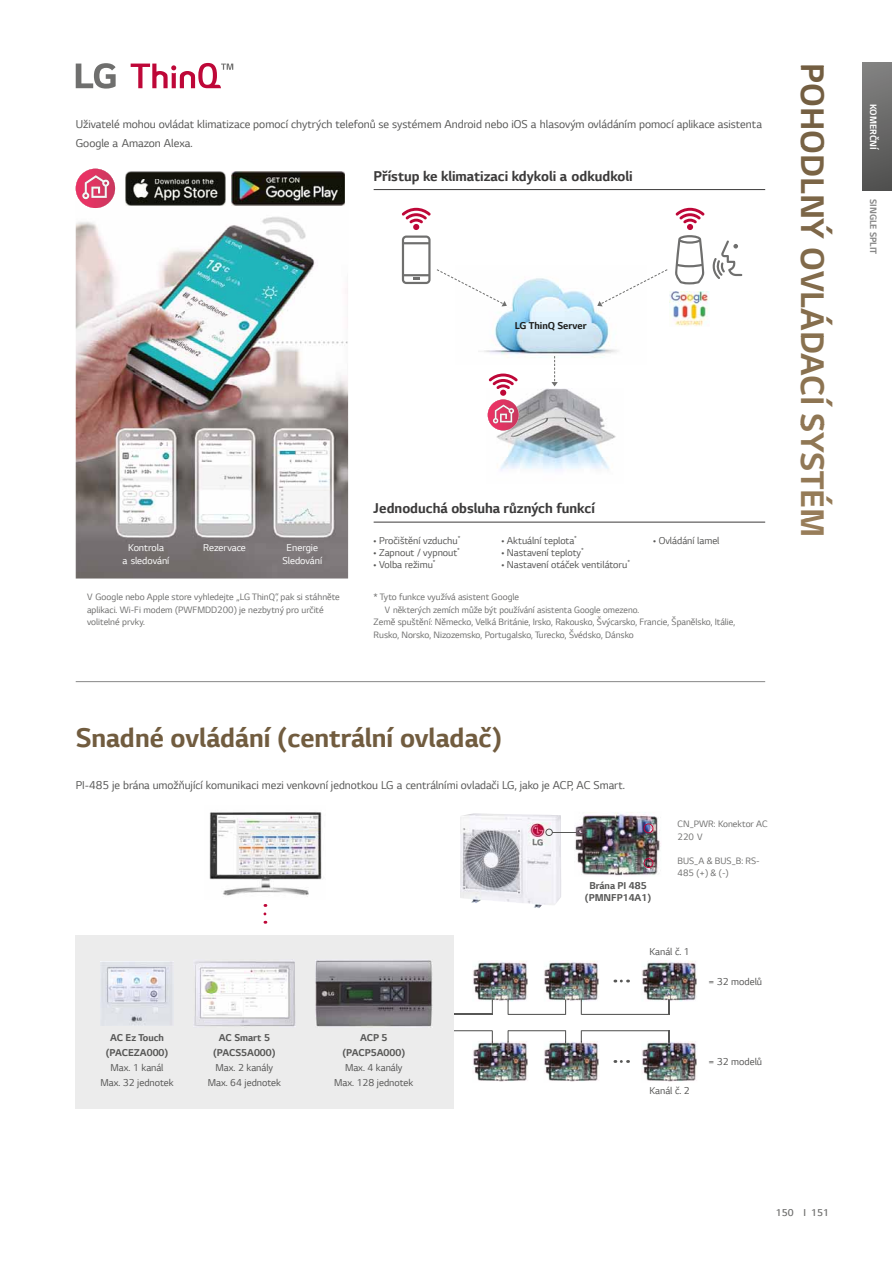
<style>
.page{position:relative;width:892px;height:1262px;background:#fff}
.page>*{position:absolute;margin:0;border:0;box-sizing:border-box;transform-origin:0 0}
.t1{font:700 34.5px "LG Smart";color:#715d40}
.t2{font:700 28.5px "LG Smart";color:#715c3f}
.t3{font:700 15px "LG Smart";color:#3c3b3b}
.t4{font:12px/19.5px "LG Smart";color:#575756}
.t5{font:10.5px/15px "LG Smart";color:#575756;text-align:center}
.t6{font:700 10.5px/15px "LG Smart";color:#575756;text-align:center}
.t7{font:10.5px/13.5px "LG Smart";color:#fff;text-align:center}
.t8{font:700 10.5px "LG Smart";color:#1d1d1b}
.t9{font:300 10.5px "LG Smart";color:#6f6f6e}
.t10{font:9.75px/12.8px "LG Smart";color:#6f6f6e}
.t11{font:700 9.75px "LG Smart";color:#878787;scale:.96 1}
.t12{font:700 9.75px "LG Smart";color:#fff;scale:.96 1}
.s1{color:#735e41}
.s2{color:#756043}
.s3{color:#776244}
.s4{color:#7a6445}
.s5{color:#7b6546}
.s6{color:#7c6647}
.s7{color:#7e6748}
.s8{color:#816a4a}
.s9{color:#826b4b}
.s10{color:#846d4c}
.s11{color:#866e4d}
.s12{color:#88704f}
.s13{color:#897150}
.s14{color:#8c7351}
.s15{color:#8d7452}
.s16{color:#8f7654}
.s17{color:#907754}
.s18{color:#917856}
.s19{color:#937956}
.s20{color:#957b57}
.s21{color:#977c59}
</style>
<div class="page">
<svg style="left:76px;top:63px;width:40px;height:26px"></svg>
<svg style="left:131px;top:63px;width:102px;height:25px"></svg>
<hr style="left:373px;top:189px;width:391px;height:1px;background:#3c3b3b">
<hr style="left:76px;top:681px;width:688px;height:1px;background:#878787">
<img style="left:76px;top:179px;width:272px;height:399px">
<svg style="left:76px;top:169px;width:39px;height:39px"></svg>
<img style="left:126px;top:172px;width:99px;height:33px">
<img style="left:231px;top:171px;width:113px;height:34px">
<hr style="left:373px;top:521px;width:391px;height:1px;background:#3c3b3b">
<img style="left:484px;top:278px;width:134px;height:80px">
<img style="left:496px;top:388px;width:120px;height:83px">
<svg style="left:488px;top:373px;width:29px;height:16px"></svg>
<div style="left:500px;top:389px;width:6px;height:7px;background:#be0738;border-radius:50%"></div>
<svg style="left:487px;top:399px;width:31px;height:31px"></svg>
<svg style="left:712px;top:240px;width:30px;height:39px"></svg>
<svg style="left:675px;top:208px;width:29px;height:76px"></svg>
<svg style="left:401px;top:208px;width:105px;height:98px"></svg>
<svg style="left:597px;top:269px;width:71px;height:37px"></svg>
<svg style="left:551px;top:356px;width:6px;height:30px"></svg>
<img style="left:669px;top:291px;width:40px;height:35px">
<img style="left:460px;top:813px;width:101px;height:95px">
<hr style="left:552px;top:831px;width:34px;height:1px;background:#575756">
<div style="left:545px;top:828px;width:7px;height:7px;border:1px solid #575756;border-radius:50%"></div>
<img style="left:574px;top:812px;width:87px;height:64px">
<svg style="left:574px;top:831px;width:12px;height:1px"></svg>
<hr style="left:429px;top:1029px;width:63px;height:2px;background:#575756">
<hr style="left:508px;top:1029px;width:57px;height:2px;background:#575756">
<hr style="left:581px;top:1029px;width:87px;height:2px;background:#575756">
<svg style="left:491px;top:1030px;width:17px;height:10px"></svg>
<svg style="left:565px;top:1030px;width:16px;height:10px"></svg>
<hr style="left:429px;top:1013px;width:63px;height:1px;background:#575756">
<hr style="left:508px;top:1013px;width:57px;height:1px;background:#575756">
<hr style="left:581px;top:1013px;width:87px;height:1px;background:#575756">
<svg style="left:491px;top:1001px;width:17px;height:13px"></svg>
<svg style="left:565px;top:1001px;width:16px;height:13px"></svg>
<img style="left:473px;top:961px;width:55px;height:40px">
<img style="left:491px;top:989px;width:17px;height:12px">
<img style="left:544px;top:961px;width:55px;height:40px">
<img style="left:565px;top:989px;width:16px;height:12px">
<img style="left:642px;top:961px;width:55px;height:40px">
<svg style="left:668px;top:989px;width:1px;height:25px"></svg>
<img style="left:473px;top:1040px;width:55px;height:41px">
<img style="left:491px;top:1040px;width:17px;height:15px">
<img style="left:544px;top:1040px;width:55px;height:41px">
<img style="left:565px;top:1040px;width:16px;height:15px">
<img style="left:642px;top:1040px;width:55px;height:41px">
<svg style="left:668px;top:1030px;width:1px;height:24px"></svg>
<div style="left:643px;top:823px;width:10px;height:9px;border:1px solid #be0738;border-radius:50%"></div>
<div style="left:643px;top:858px;width:10px;height:9px;border:1px solid #be0738;border-radius:50%"></div>
<img style="left:209px;top:812px;width:113px;height:85px">
<svg style="left:263px;top:913px;width:3px;height:10px"></svg>
<div style="left:76px;top:935px;width:378px;height:173px;background:#ececec"></div>
<img style="left:194px;top:960px;width:101px;height:67px">
<img style="left:100px;top:961px;width:72px;height:64px">
<img style="left:315px;top:960px;width:117px;height:67px">
<div style="left:862px;top:63px;width:29px;height:127px;background:linear-gradient(to bottom,#828282,#515150)"></div>
<p class="t4" style="left:76px;top:115px;width:687px">Uživatelé mohou ovládat klimatizace pomocí chytrých telefonů se systémem Android nebo iOS a hlasovým ovládáním pomocí aplikace asistenta<br>Google a Amazon Alexa.</p>
<h3 class="t3" style="left:373px;top:170px;width:260px">Přístup ke klimatizaci kdykoli a odkudkoli</h3>
<p class="t8" style="left:514px;top:321px;width:73px">LG ThinQ Server</p>
<p class="t7" style="left:123px;top:542px;width:48px">Kontrola<br>a sledování</p>
<p class="t7" style="left:203px;top:542px;width:44px">Rezervace</p>
<p class="t7" style="left:282px;top:542px;width:41px">Energie<br>Sledování</p>
<p class="t10" style="left:87px;top:591px;width:254px">V Google nebo Apple store vyhledejte „LG ThinQ“, pak si stáhněte aplikaci. Wi-Fi modem (PWFMDD200) je nezbytný pro určité volitelné prvky.</p>
<h3 class="t3" style="left:373px;top:502px;width:223px">Jednoduchá obsluha různých funkcí</h3>
<p class="t5" style="left:373px;top:534px;width:88px">• Pročištění vzduchu<sup>*</sup></p>
<p class="t5" style="left:373px;top:546px;width:88px">• Zapnout / vypnout<sup>*</sup></p>
<p class="t5" style="left:373px;top:558px;width:63px">• Volba režimu<sup>*</sup></p>
<p class="t10" style="left:373px;top:591px;width:147px">* Tyto funkce využívá asistent Google</p>
<p class="t10" style="left:385px;top:604px;width:256px">V některých zemích může být používání asistenta Google omezeno.</p>
<p class="t10" style="left:373px;top:616px;width:363px">Země spuštění: Německo, Velká Británie, Irsko, Rakousko, Švýcarsko, Francie, Španělsko, Itálie,</p>
<p class="t10" style="left:373px;top:629px;width:262px">Rusko, Norsko, Nizozemsko, Portugalsko, Turecko, Švédsko, Dánsko</p>
<p class="t5" style="left:501px;top:534px;width:77px">• Aktuální teplota<sup>*</sup></p>
<p class="t5" style="left:501px;top:546px;width:84px">• Nastavení teploty<sup>*</sup></p>
<p class="t5" style="left:501px;top:558px;width:130px">• Nastavení otáček ventilátoru<sup>*</sup></p>
<p class="t5" style="left:653px;top:534px;width:68px">• Ovládání lamel</p>
<h1 class="t1" style="left:825px;top:63px;width:476px;rotate:90deg">P<span class="s1">O</span><span class="s2">H</span><span class="s3">O</span><span class="s4">D</span><span class="s5">L</span><span class="s6">N</span><span class="s7">Ý</span> <span class="s8">O</span><span class="s9">V</span><span class="s10">L</span><span class="s11">Á</span><span class="s12">D</span><span class="s13">A</span><span class="s14">C</span><span class="s15">Í</span> <span class="s16">S</span><span class="s17">Y</span><span class="s18">S</span><span class="s19">T</span><span class="s20">É</span><span class="s21">M</span></h1>
<h2 class="t2" style="left:76px;top:726px;width:427px">Snadné ovládání (centrální ovladač)</h2>
<p class="t4" style="left:76px;top:776px;width:550px">PI-485 je brána umožňující komunikaci mezi venkovní jednotkou LG a centrálními ovladači LG, jako je ACP, AC Smart.</p>
<p class="t6" style="left:584px;top:880px;width:68px;line-height:12px">Brána PI 485 (PMNFP14A1)</p>
<p class="t10" style="left:677px;top:818px;width:92px">CN_PWR: Konektor AC<br>220 V</p>
<p class="t10" style="left:677px;top:854px;width:84px">BUS_A &amp; BUS_B: RS-<br>485 (+) &amp; (-)</p>
<p class="t6" style="left:106px;top:1030px;width:64px">AC Ez Touch (PACEZA000)</p>
<p class="t5" style="left:100px;top:1060px;width:75px">Max. 1 kanál<br>Max. 32 jednotek</p>
<p class="t6" style="left:213px;top:1030px;width:64px">AC Smart 5 (PACS5A000)</p>
<p class="t5" style="left:208px;top:1060px;width:75px">Max. 2 kanály<br>Max. 64 jednotek</p>
<p class="t6" style="left:342px;top:1030px;width:64px">ACP 5 (PACP5A000)</p>
<p class="t5" style="left:334px;top:1060px;width:81px">Max. 4 kanály<br>Max. 128 jednotek</p>
<p class="t5" style="left:649px;top:945px;width:42px">Kanál č. 1</p>
<p class="t5" style="left:708px;top:974px;width:55px">= 32 modelů</p>
<p class="t5" style="left:649px;top:1083px;width:42px">Kanál č. 2</p>
<p class="t5" style="left:708px;top:1055px;width:55px">= 32 modelů</p>
<p class="t12" style="left:876px;top:104px;width:49px;rotate:90deg">KOMERČNÍ</p>
<p class="t11" style="left:876px;top:199px;width:59px;rotate:90deg">SINGLE SPLIT</p>
<p class="t9" style="left:775px;top:1208px;width:55px">150 I 151</p>
</div>
